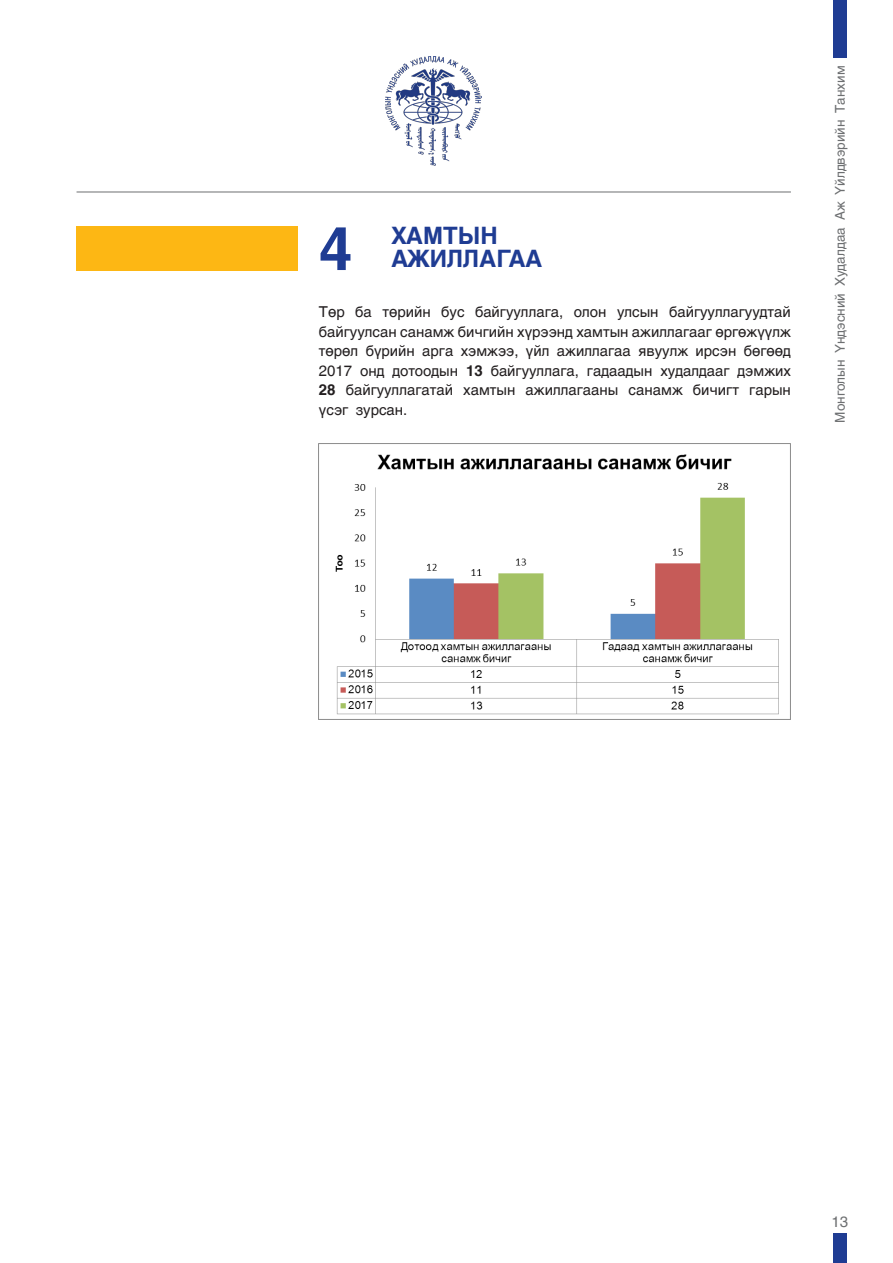
<style>
.page{position:relative;width:893px;height:1263px;background:#fff}
.page>*{position:absolute;margin:0;border:0;box-sizing:border-box;transform-origin:0 0}
.t1{font:700 60px "Mogul Helvetica";color:#1f3c93}
.t2{font:700 24px/23.7px "Mogul Helvetica";color:#1f3c93}
.t3{font:15px/19.5px "Mogul Helvetica";color:#231f20;text-align:justify}
.t4{font:15px "Mogul Helvetica";color:#6d6f71}
.t5{font:13.5px "Mogul Helvetica";color:#6d6f71}
.s1{font-weight:700}
</style>
<div class="page">
<div style="left:833px;top:0;width:14px;height:57px;background:#1f3c93"></div>
<div style="left:833px;top:1233px;width:14px;height:30px;background:#1f3c93"></div>
<div style="left:77px;top:226px;width:221px;height:44px;background:#fdb714"></div>
<hr style="left:77px;top:192px;width:714px;height:1px;background:#6d6f71">
<img style="left:386px;top:56px;width:96px;height:110px">
<img style="left:319px;top:444px;width:472px;height:275px">
<h1 class="t1" style="left:319px;top:215px;width:35px">4</h1>
<h2 class="t2" style="left:391px;top:223px;width:153px">ХАМТЫН<br>АЖИЛЛАГАА</h2>
<p class="t3" style="left:319px;top:302px;width:474px">Төр ба төрийн бус байгууллага, олон улсын байгууллагуудтай байгуулсан санамж бичгийн хүрээнд хамтын ажиллагааг өргөжүүлж төрөл бүрийн арга хэмжээ, үйл ажиллагаа явуулж ирсэн бөгөөд 2017 онд дотоодын <span class="s1">13</span> байгууллага, гадаадын худалдааг дэмжих <span class="s1">28</span> байгууллагатай хамтын ажиллагааны санамж бичигт гарын үсэг зурсан.</p>
<p class="t5" style="left:832px;top:422px;width:358px;rotate:-90deg">Монголын Үндэсний Худалдаа Аж Үйлдвэрийн Танхим</p>
<p class="t4" style="left:831px;top:1213px;width:18px">13</p>
</div>
